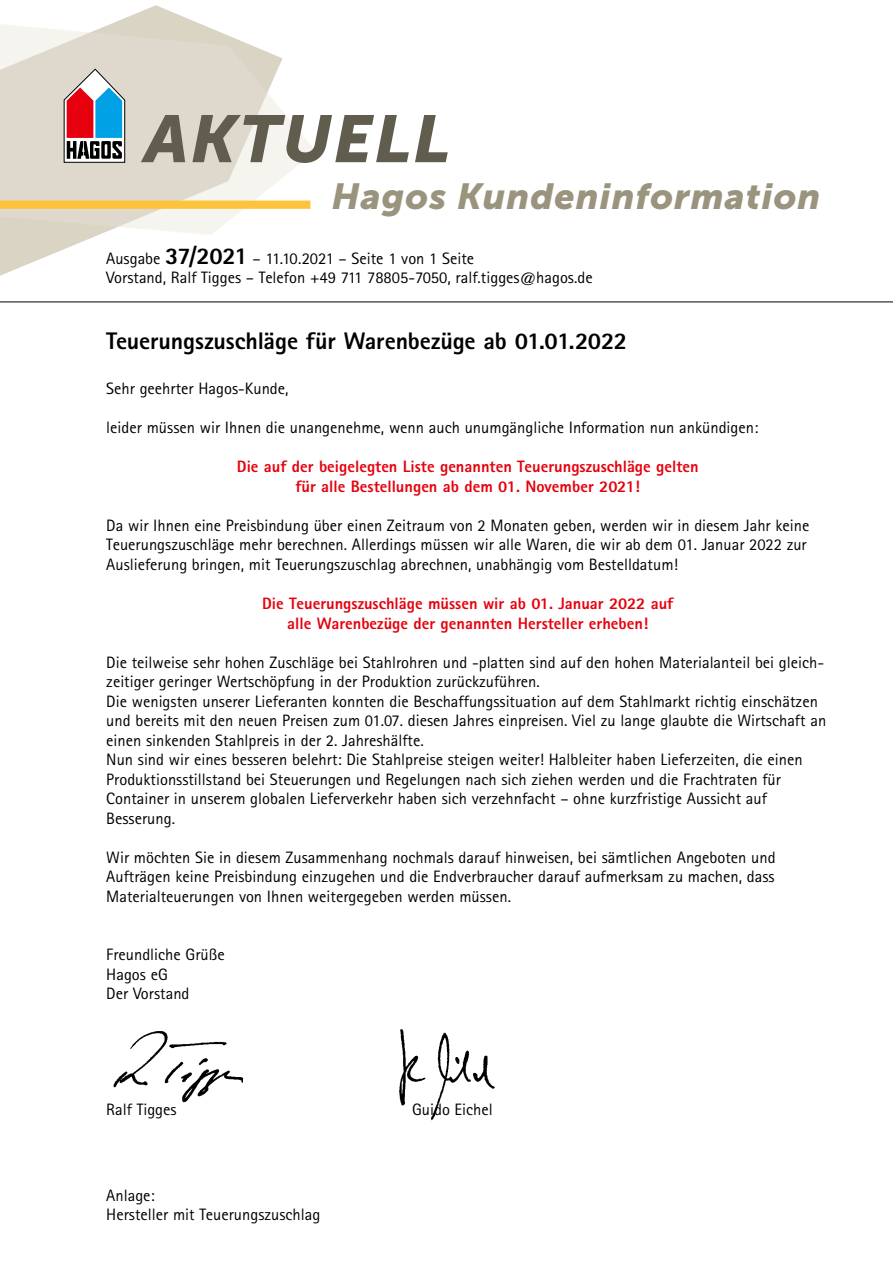
<style>
.page{position:relative;width:893px;height:1263px;background:#fff}
.page>*{position:absolute;margin:0;border:0;box-sizing:border-box;transform-origin:0 0}
.t1{font:italic 66px "Museo Sans 900";letter-spacing:.03em;color:#605d4e}
.t2{font:italic 36px "Museo Sans 900";letter-spacing:.03em;color:#9a937e}
.t3{font:800 24px "Rotis Sans Serif Std";letter-spacing:-.005em;color:#000}
.t4{font:16.5px/19.5px "Rotis Sans Serif Std";color:#000}
.t5{font:800 16.5px/19.5px "Rotis Sans Serif Std";color:#e6000d;text-align:center}
.s1{font-weight:800;font-size:24px}
</style>
<div class="page">
<svg style="left:0;top:5px;width:193px;height:271px"></svg>
<svg style="left:0;top:21px;width:315px;height:214px;fill:#ded9cc"></svg>
<div style="left:0;top:201px;width:310px;height:8px;background:#fcc33b"></div>
<svg style="left:64px;top:69px;width:61px;height:94px"></svg>
<hr style="left:0;top:302px;width:893px;height:1px;background:#000">
<img style="left:113px;top:1031px;width:129px;height:72px">
<img style="left:399px;top:1029px;width:96px;height:92px">
<h1 class="t1" style="left:145px;top:102px;width:307px">AKTUELL</h1>
<h2 class="t2" style="left:332px;top:176px;width:490px">Hagos Kundeninformation</h2>
<p class="t4" style="left:106px;top:248px;width:488px">Ausgabe <span class="s1">37/2021</span> – 11.10.2021 – Seite 1 von 1 Seite<br>Vorstand, Ralf Tigges – Telefon +49 711 78805-7050, ralf.tigges@hagos.de</p>
<h3 class="t3" style="left:106px;top:325px;width:522px">Teuerungszuschläge für Warenbezüge ab 01.01.2022</h3>
<p class="t4" style="left:106px;top:379px;width:184px">Sehr geehrter Hagos-Kunde,</p>
<p class="t4" style="left:106px;top:418px;width:654px">leider müssen wir Ihnen die unangenehme, wenn auch unumgängliche Information nun ankündigen:</p>
<p class="t5" style="left:237px;top:457px;width:463px">Die auf der beigelegten Liste genannten Teuerungszuschläge gelten für alle Bestellungen ab dem 01. November 2021!</p>
<p class="t4" style="left:106px;top:515px;width:705px">Da wir Ihnen eine Preisbindung über einen Zeitraum von 2 Monaten geben, werden wir in diesem Jahr keine<br>Teuerungszuschläge mehr berechnen. Allerdings müssen wir alle Waren, die wir ab dem 01. Januar 2022 zur<br>Auslieferung bringen, mit Teuerungszuschlag abrechnen, unabhängig vom Bestelldatum!</p>
<p class="t5" style="left:262px;top:593px;width:413px">Die Teuerungszuschläge müssen wir ab 01. Januar 2022 auf alle Warenbezüge der genannten Hersteller erheben!</p>
<p class="t4" style="left:106px;top:652px;width:721px">Die teilweise sehr hohen Zuschläge bei Stahlrohren und -platten sind auf den hohen Materialanteil bei gleich&shy;zeitiger geringer Wertschöpfung in der Produktion zurückzuführen.<br>Die wenigsten unserer Lieferanten konnten die Beschaffungssituation auf dem Stahlmarkt richtig einschätzen und bereits mit den neuen Preisen zum 01.07. diesen Jahres einpreisen. Viel zu lange glaubte die Wirtschaft an einen sinkenden Stahlpreis in der 2. Jahreshälfte.<br>Nun sind wir eines besseren belehrt: Die Stahlpreise steigen weiter! Halbleiter haben Lieferzeiten, die einen Produktionsstillstand bei Steuerungen und Regelungen nach sich ziehen werden und die Frachtraten für Container in unserem globalen Lieferverkehr haben sich verzehnfacht – ohne kurzfristige Aussicht auf Besserung.</p>
<p class="t4" style="left:106px;top:847px;width:671px;text-align:justify">Wir möchten Sie in diesem Zusammenhang nochmals darauf hinweisen, bei sämtlichen Angeboten und Aufträgen keine Preisbindung einzugehen und die Endverbraucher darauf aufmerksam zu machen, dass Materialteuerungen von Ihnen weitergegeben werden müssen.</p>
<p class="t4" style="left:106px;top:945px;width:120px">Freundliche Grüße<br>Hagos eG<br>Der Vorstand</p>
<p class="t4" style="left:106px;top:1100px;width:72px">Ralf Tigges</p>
<p class="t4" style="left:412px;top:1100px;width:82px">Guido Eichel</p>
<p class="t4" style="left:106px;top:1185px;width:216px">Anlage:<br>Hersteller mit Teuerungszuschlag</p>
</div>
